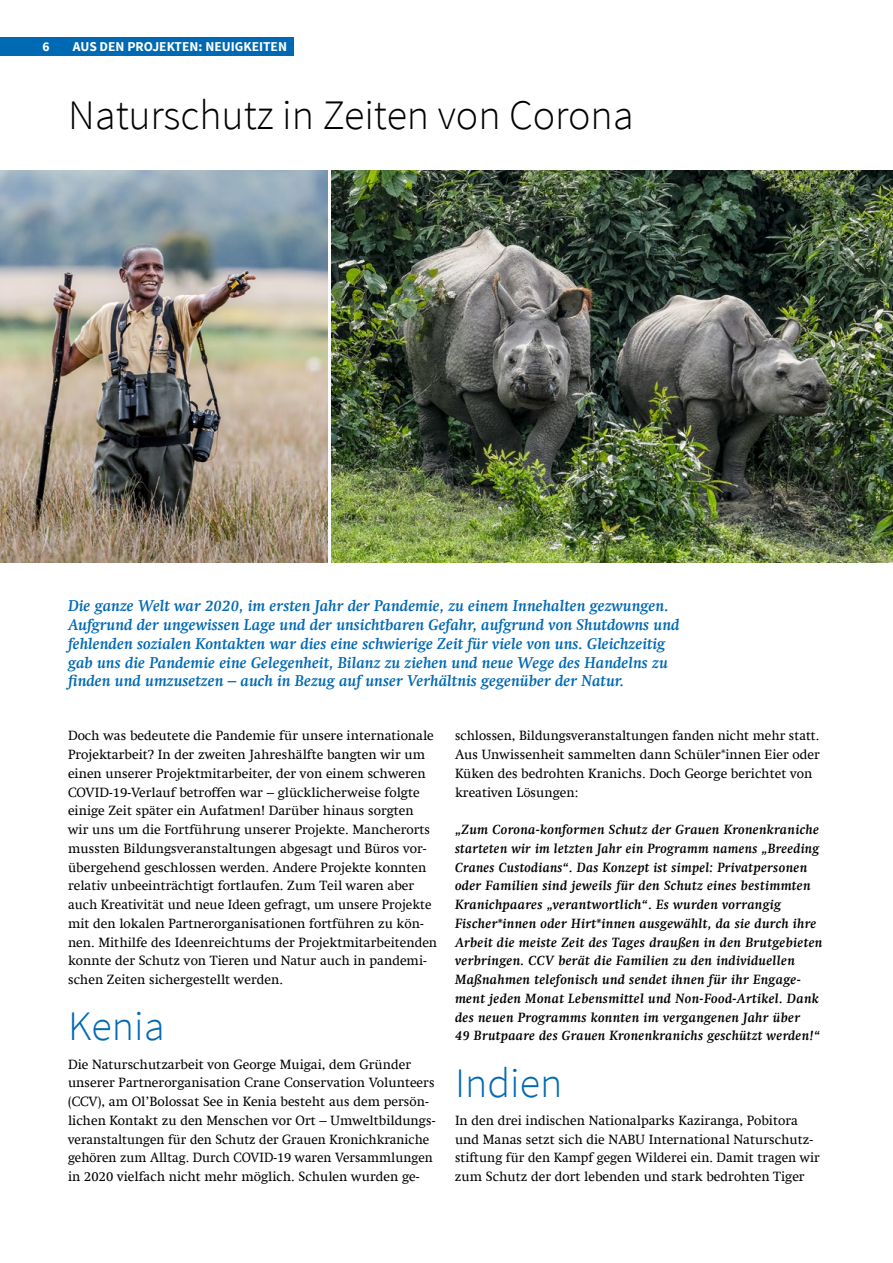
<style>
.page{position:relative;width:893px;height:1263px;background:#fff}
.page>*{position:absolute;margin:0;border:0;box-sizing:border-box;transform-origin:0 0}
.t1{font:300 42px "Source Sans Pro";color:#000}
.t2{font:300 42px "Source Sans Pro";color:#0069b4}
.t3{font:italic 700 15.75px/18.8px "Swift Com";color:#0069b4}
.t4{font:13.5px/18.8px "Swift Com";color:#000}
.t5{font:italic 700 13.5px/18.8px "Swift Com";letter-spacing:.02em;color:#000}
.t6{font:700 13.5px "Source Sans Pro";color:#fff}
</style>
<div class="page">
<img style="left:0;top:170px;width:327px;height:392px">
<img style="left:332px;top:170px;width:561px;height:392px">
<div style="left:0;top:38px;width:293px;height:18px;background:#0069b4"></div>
<p class="t6" style="left:43px;top:38px;width:9px">6</p>
<p class="t6" style="left:73px;top:38px;width:216px">AUS DEN PROJEKTEN: NEUIGKEITEN</p>
<h1 class="t1" style="left:68px;top:90px;width:567px">Naturschutz in Zeiten von Corona</h1>
<p class="t3" style="left:68px;top:596px;width:613px">Die ganze Welt war 2020, im ersten Jahr der Pandemie, zu einem Innehalten gezwungen.<br>Aufgrund der ungewissen Lage und der unsichtbaren Gefahr, aufgrund von Shutdowns und fehlenden sozialen Kontakten war dies eine schwierige Zeit für viele von uns. Gleichzeitig gab uns die Pandemie eine Gelegenheit, Bilanz zu ziehen und neue Wege des Handelns zu finden und umzusetzen – auch in Bezug auf unser Verhältnis gegenüber der Natur.</p>
<p class="t4" style="left:68px;top:726px;width:371px">Doch was bedeutete die Pandemie für unsere internationale Projektarbeit? In der zweiten Jahreshälfte bangten wir um einen unserer Projektmitarbeiter, der von einem schweren COVID-19-Verlauf betroffen war – glücklicherweise folgte einige Zeit später ein Aufatmen! Darüber hinaus sorgten wir uns um die Fortführung unserer Projekte. Mancherorts mussten Bildungsveranstaltungen abgesagt und Büros vor&shy;übergehend geschlossen werden. Andere Projekte konnten relativ unbeeinträchtigt fortlaufen. Zum Teil waren aber auch Kreativität und neue Ideen gefragt, um unsere Projekte mit den lokalen Partnerorganisationen fortführen zu kön&shy;nen. Mithilfe des Ideenreichtums der Projektmitarbeitenden konnte der Schutz von Tieren und Natur auch in pandemi&shy;schen Zeiten sichergestellt werden.</p>
<h1 class="t2" style="left:68px;top:1001px;width:98px">Kenia</h1>
<p class="t4" style="left:68px;top:1055px;width:369px">Die Naturschutzarbeit von George Muigai, dem Gründer unserer Partnerorganisation Crane Conservation Volunteers (CCV), am Ol’Bolossat See in Kenia besteht aus dem persön&shy;lichen Kontakt zu den Menschen vor Ort – Umweltbildungs&shy;veranstaltungen für den Schutz der Grauen Kronichkraniche gehören zum Alltag. Durch COVID-19 waren Versammlungen in 2020 vielfach nicht mehr möglich. Schulen wurden ge-</p>
<p class="t4" style="left:455px;top:726px;width:366px">schlossen, Bildungsveranstaltungen fanden nicht mehr statt.<br>Aus Unwissenheit sammelten dann Schüler*innen Eier oder Küken des bedrohten Kranichs. Doch George berichtet von kreativen Lösungen:</p>
<p class="t5" style="left:455px;top:820px;width:369px">„Zum Corona-konformen Schutz der Grauen Kronenkraniche starteten wir im letzten Jahr ein Programm namens „Breeding Cranes Custodians“. Das Konzept ist simpel: Privatpersonen oder Familien sind jeweils für den Schutz eines bestimmten Kranichpaares „verantwortlich“. Es wurden vorrangig Fischer*innen oder Hirt*innen ausgewählt, da sie durch ihre Arbeit die meiste Zeit des Tages draußen in den Brutgebieten verbringen. CCV berät die Familien zu den individuellen Maßnahmen telefonisch und sendet ihnen für ihr Engage&shy;ment jeden Monat Lebensmittel und Non-Food-Artikel. Dank des neuen Programms konnten im vergangenen Jahr über<br>49 Brutpaare des Grauen Kronenkranichs geschützt werden!“</p>
<h1 class="t2" style="left:455px;top:1057px;width:109px">Indien</h1>
<p class="t4" style="left:455px;top:1111px;width:366px">In den drei indischen Nationalparks Kaziranga, Pobitora und Manas setzt sich die NABU International Naturschutz&shy;stiftung für den Kampf gegen Wilderei ein. Damit tragen wir zum Schutz der dort lebenden und stark bedrohten Tiger</p>
</div>
